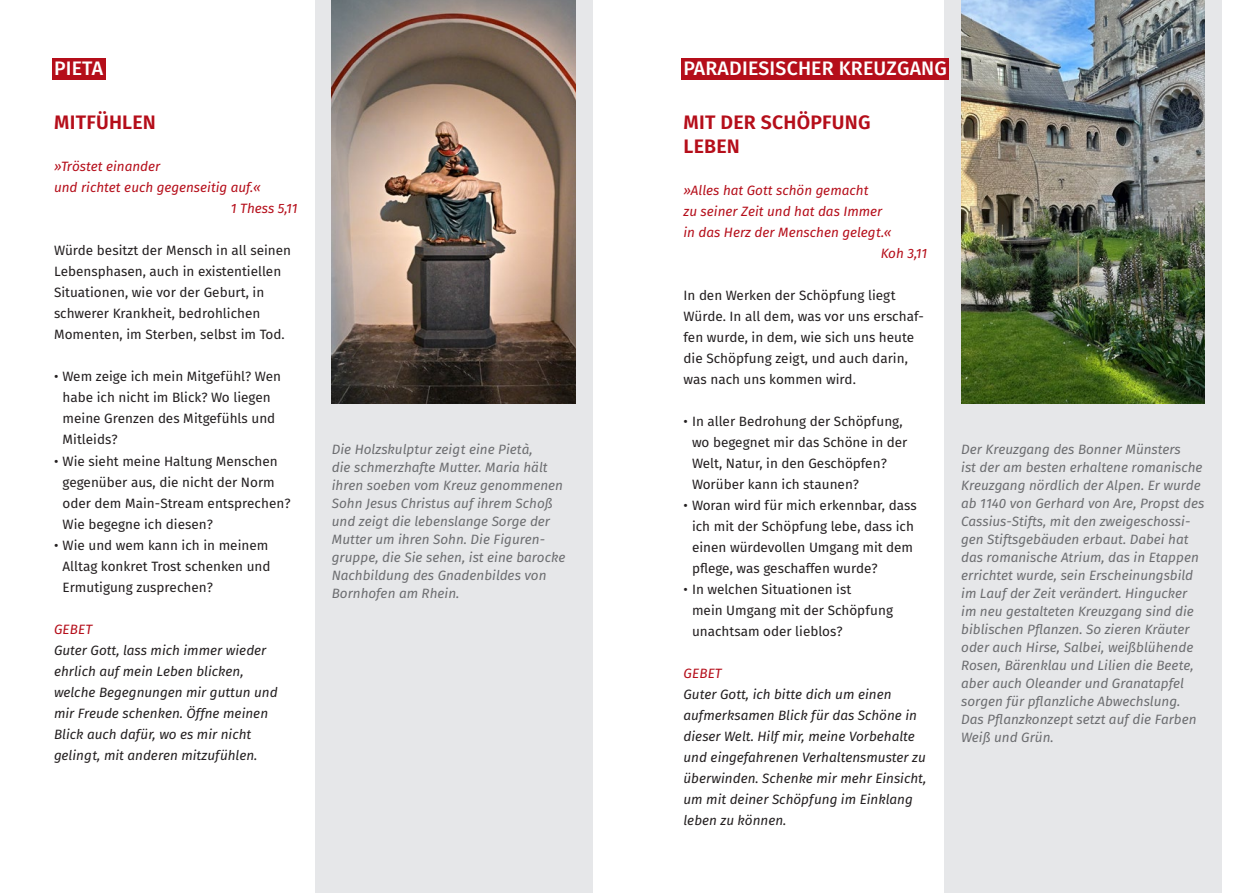
<style>
.page{position:relative;width:1259px;height:893px;background:#fff}
.page>*{position:absolute;margin:0;border:0;box-sizing:border-box;transform-origin:0 0}
.t1{font:600 19.5px/23.4px "Fira Sans";letter-spacing:.01em;color:#b50e1a}
.t2{font:500 19.5px "Fira Sans";letter-spacing:.01em;color:#fff}
.t3{font:13.5px/21px "Fira Sans";color:#231f20}
.t4{font:italic 13.5px/18px "Fira Sans";color:#6c6d70}
.t5{font:italic 13.5px/21px "Fira Sans";color:#231f20}
.t6{font:italic 13.5px "Fira Sans";color:#b50e1a}
</style>
<div class="page">
<div style="left:315px;top:0;width:277px;height:893px;background:#e6e7e9"></div>
<div style="left:944px;top:0;width:278px;height:893px;background:#e6e7e9"></div>
<div style="left:52px;top:59px;width:53px;height:21px;background:#b50e1a"></div>
<img style="left:961px;top:0;width:244px;height:404px">
<img style="left:332px;top:0;width:243px;height:404px">
<div style="left:681px;top:59px;width:268px;height:21px;background:#b50e1a"></div>
<h1 class="t2" style="left:54px;top:55px;width:50px">PIETA</h1>
<h1 class="t1" style="left:54px;top:111px;width:103px">MITFÜHLEN</h1>
<p class="t6" style="left:54px;top:157px;width:108px">»Tröstet einander</p>
<p class="t6" style="left:54px;top:178px;width:208px">und richtet euch gegenseitig auf.«</p>
<p class="t6" style="left:231px;top:199px;width:68px">1 Thess 5,11</p>
<p class="t3" style="left:54px;top:240px;width:239px">Würde besitzt der Mensch in all seinen Lebensphasen, auch in existentiellen Situationen, wie vor der Geburt, in schwerer Krankheit, bedrohlichen Momenten, im Sterben, selbst im Tod.</p>
<p class="t3" style="left:63px;top:366px;width:220px;text-indent:-9px">• Wem zeige ich mein Mitgefühl? Wen habe ich nicht im Blick? Wo liegen meine Grenzen des Mitgefühls und<br>Mitleids?</p>
<p class="t3" style="left:63px;top:450px;width:229px;text-indent:-9px">• Wie sieht meine Haltung Menschen gegenüber aus, die nicht der Norm oder dem Main-Stream entsprechen?<br>Wie begegne ich diesen?</p>
<p class="t3" style="left:63px;top:534px;width:210px;text-indent:-9px">• Wie und wem kann ich in meinem<br>Alltag konkret Trost schenken und<br>Ermutigung zusprechen?</p>
<p class="t6" style="left:54px;top:619px;width:40px">GEBET</p>
<p class="t5" style="left:54px;top:639px;width:225px">Guter Gott, lass mich immer wieder ehrlich auf mein Leben blicken, welche Begegnungen mir guttun und mir Freude schenken. Öffne meinen Blick auch dafür, wo es mir nicht gelingt, mit anderen mitzufühlen.</p>
<p class="t4" style="left:332px;top:440px;width:235px">Die Holzskulptur zeigt eine Pietà,<br>die schmerzhafte Mutter. Maria hält ihren soeben vom Kreuz genommenen Sohn Jesus Christus auf ihrem Schoß und zeigt die lebenslange Sorge der Mutter um ihren Sohn. Die Figuren&shy;gruppe, die Sie sehen, ist eine barocke Nachbildung des Gnadenbildes von Bornhofen am Rhein.</p>
<h1 class="t2" style="left:683px;top:55px;width:265px">PARADIESISCHER KREUZGANG</h1>
<h1 class="t1" style="left:683px;top:111px;width:188px">MIT DER SCHÖPFUNG<br>LEBEN</h1>
<p class="t6" style="left:683px;top:181px;width:186px">»Alles hat Gott schön gemacht</p>
<p class="t6" style="left:683px;top:202px;width:200px">zu seiner Zeit und hat das Immer</p>
<p class="t6" style="left:683px;top:223px;width:210px">in das Herz der Menschen gelegt.«</p>
<p class="t6" style="left:880px;top:244px;width:48px">Koh 3,11</p>
<p class="t3" style="left:683px;top:285px;width:242px">In den Werken der Schöpfung liegt Würde. In all dem, was vor uns erschaf&shy;fen wurde, in dem, wie sich uns heute die Schöpfung zeigt, und auch darin, was nach uns kommen wird.</p>
<p class="t3" style="left:692px;top:411px;width:217px;text-indent:-9px">• In aller Bedrohung der Schöpfung, wo begegnet mir das Schöne in der<br>Welt, Natur, in den Geschöpfen?<br>Worüber kann ich staunen?</p>
<p class="t3" style="left:692px;top:495px;width:226px;text-indent:-9px">• Woran wird für mich erkennbar, dass ich mit der Schöpfung lebe, dass ich einen würdevollen Umgang mit dem pflege, was geschaffen wurde?</p>
<p class="t3" style="left:692px;top:579px;width:202px;text-indent:-9px">• In welchen Situationen ist<br>mein Umgang mit der Schöpfung unachtsam oder lieblos?</p>
<p class="t6" style="left:683px;top:664px;width:40px">GEBET</p>
<p class="t5" style="left:683px;top:684px;width:244px">Guter Gott, ich bitte dich um einen aufmerksamen Blick für das Schöne in dieser Welt. Hilf mir, meine Vorbehalte und eingefahrenen Verhaltensmuster zu überwinden. Schenke mir mehr Einsicht, um mit deiner Schöpfung im Einklang leben zu können.</p>
<p class="t4" style="left:961px;top:440px;width:244px">Der Kreuzgang des Bonner Münsters<br>ist der am besten erhaltene romanische Kreuzgang nördlich der Alpen. Er wurde ab 1140 von Gerhard von Are, Propst des Cassius-Stifts, mit den zweigeschossi&shy;gen Stiftsgebäuden erbaut. Dabei hat das romanische Atrium, das in Etappen errichtet wurde, sein Erscheinungsbild im Lauf der Zeit verändert. Hingucker im neu gestalteten Kreuzgang sind die biblischen Pflanzen. So zieren Kräuter oder auch Hirse, Salbei, weißblühende Rosen, Bärenklau und Lilien die Beete, aber auch Oleander und Granatapfel sorgen für pflanzliche Abwechslung.<br>Das Pflanzkonzept setzt auf die Farben Weiß und Grün.</p>
</div>
